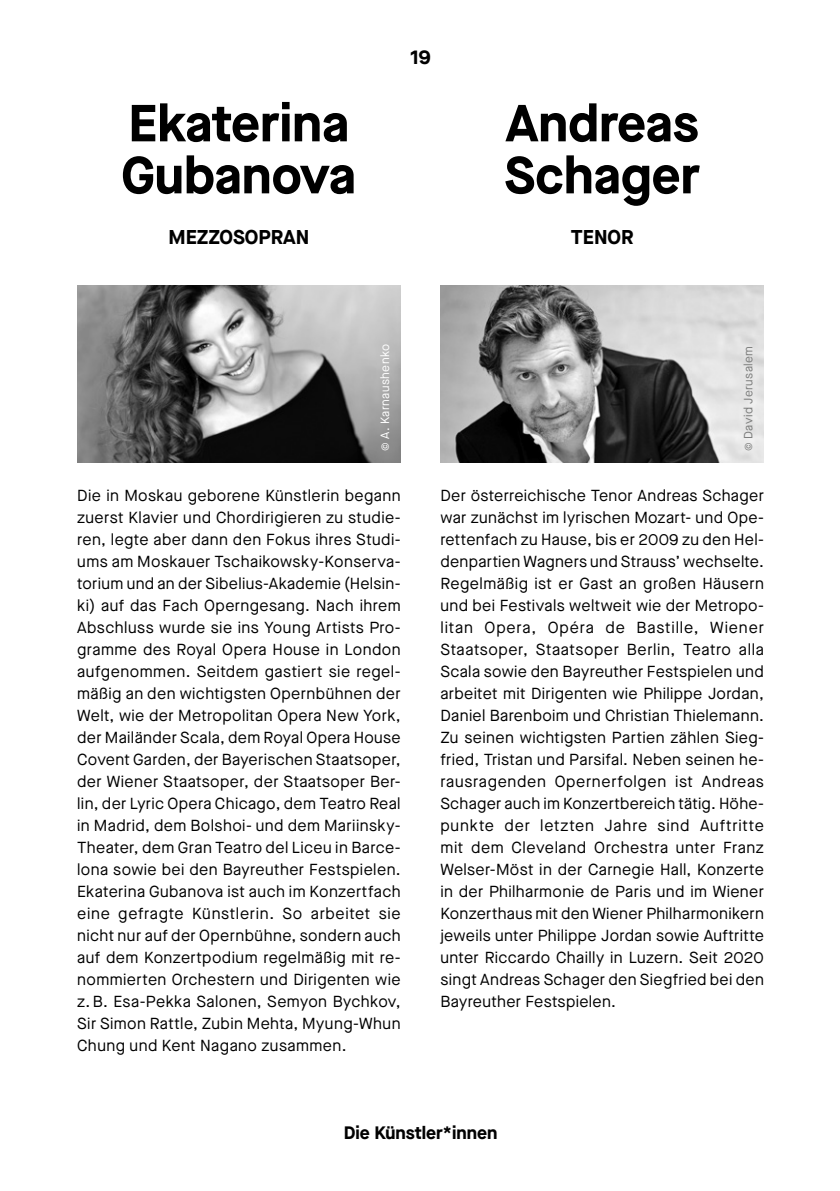
<style>
.page{position:relative;width:840px;height:1191px;background:#fff}
.page>*{position:absolute;margin:0;border:0;box-sizing:border-box;transform-origin:0 0}
.t1{font:700 52px/52px "Maison Neue";color:#000}
.t2{font:700 20px "Maison Neue";color:#000}
.t3{font:700 18px "Maison Neue";color:#000}
.t4{font:16px/22px "Maison Neue";letter-spacing:.02em;color:#000;text-align:justify}
.t5{font:12px "Maison Neue";letter-spacing:.035em;color:#fff}
.t6{font:12px "Maison Neue";letter-spacing:.035em;color:#7b7c7b}
</style>
<div class="page">
<img style="left:77px;top:286px;width:323px;height:176px">
<img style="left:440px;top:286px;width:323px;height:176px">
<h1 class="t1" style="left:121px;top:95px;width:236px">Ekaterina<br>Gubanova</h1>
<p class="t2" style="left:168px;top:223px;width:142px">MEZZOSOPRAN</p>
<p class="t2" style="left:410px;top:42px;width:22px">19</p>
<h1 class="t1" style="left:504px;top:95px;width:197px">Andreas<br>Schager</h1>
<p class="t2" style="left:570px;top:223px;width:64px">TENOR</p>
<p class="t5" style="left:377px;top:451px;width:108px;rotate:-90deg">© A. Karnaushenko</p>
<p class="t6" style="left:739px;top:451px;width:106px;rotate:-90deg">© David Jerusalem</p>
<p class="t4" style="left:77px;top:484px;width:325px">Die in Moskau geborene Künstlerin begann zuerst Klavier und Chordirigieren zu studie&shy;ren, legte aber dann den Fokus ihres Studi&shy;ums am Moskauer Tschaikowsky-Konserva&shy;torium und an der Sibelius-Akademie (Helsin&shy;ki) auf das Fach Operngesang. Nach ihrem Abschluss wurde sie ins Young Artists Pro&shy;gramme des Royal Opera House in London aufgenommen. Seitdem gastiert sie regel&shy;mäßig an den wichtigsten Opernbühnen der Welt, wie der Metropolitan Opera New York, der Mailänder Scala, dem Royal Opera House Covent Garden, der Bayerischen Staatsoper, der Wiener Staatsoper, der Staatsoper Ber&shy;lin, der Lyric Opera Chicago, dem Teatro Real in Madrid, dem Bolshoi- und dem Mariinsky-Theater, dem Gran Teatro del Liceu in Barce&shy;lona sowie bei den Bayreuther Festspielen.<br>Ekaterina Gubanova ist auch im Konzertfach eine gefragte Künstlerin. So arbeitet sie nicht nur auf der Opernbühne, sondern auch auf dem Konzertpodium regelmäßig mit re&shy;nommierten Orchestern und Dirigenten wie z. B. Esa-Pekka Salonen, Semyon Bychkov, Sir Simon Rattle, Zubin Mehta, Myung-Whun Chung und Kent Nagano zusammen.</p>
<p class="t4" style="left:440px;top:484px;width:325px">Der österreichische Tenor Andreas Schager war zunächst im lyrischen Mozart- und Ope&shy;rettenfach zu Hause, bis er 2009 zu den Hel&shy;denpartien Wagners und Strauss’ wechselte.<br>Regelmäßig ist er Gast an großen Häusern und bei Festivals weltweit wie der Metropo&shy;litan Opera, Opéra de Bastille, Wiener Staatsoper, Staatsoper Berlin, Teatro alla Scala sowie den Bayreuther Festspielen und arbeitet mit Dirigenten wie Philippe Jordan, Daniel Barenboim und Christian Thielemann.<br>Zu seinen wichtigsten Partien zählen Sieg&shy;fried, Tristan und Parsifal. Neben seinen he&shy;rausragenden Opernerfolgen ist Andreas Schager auch im Konzertbereich tätig. Höhe&shy;punkte der letzten Jahre sind Auftritte mit dem Cleveland Orchestra unter Franz Welser-Möst in der Carnegie Hall, Konzerte in der Philharmonie de Paris und im Wiener Konzerthaus mit den Wiener Philharmonikern jeweils unter Philippe Jordan sowie Auftritte unter Riccardo Chailly in Luzern. Seit 2020 singt Andreas Schager den Siegfried bei den Bayreuther Festspielen.</p>
<p class="t3" style="left:343px;top:1120px;width:155px">Die Künstler*innen</p>
</div>
